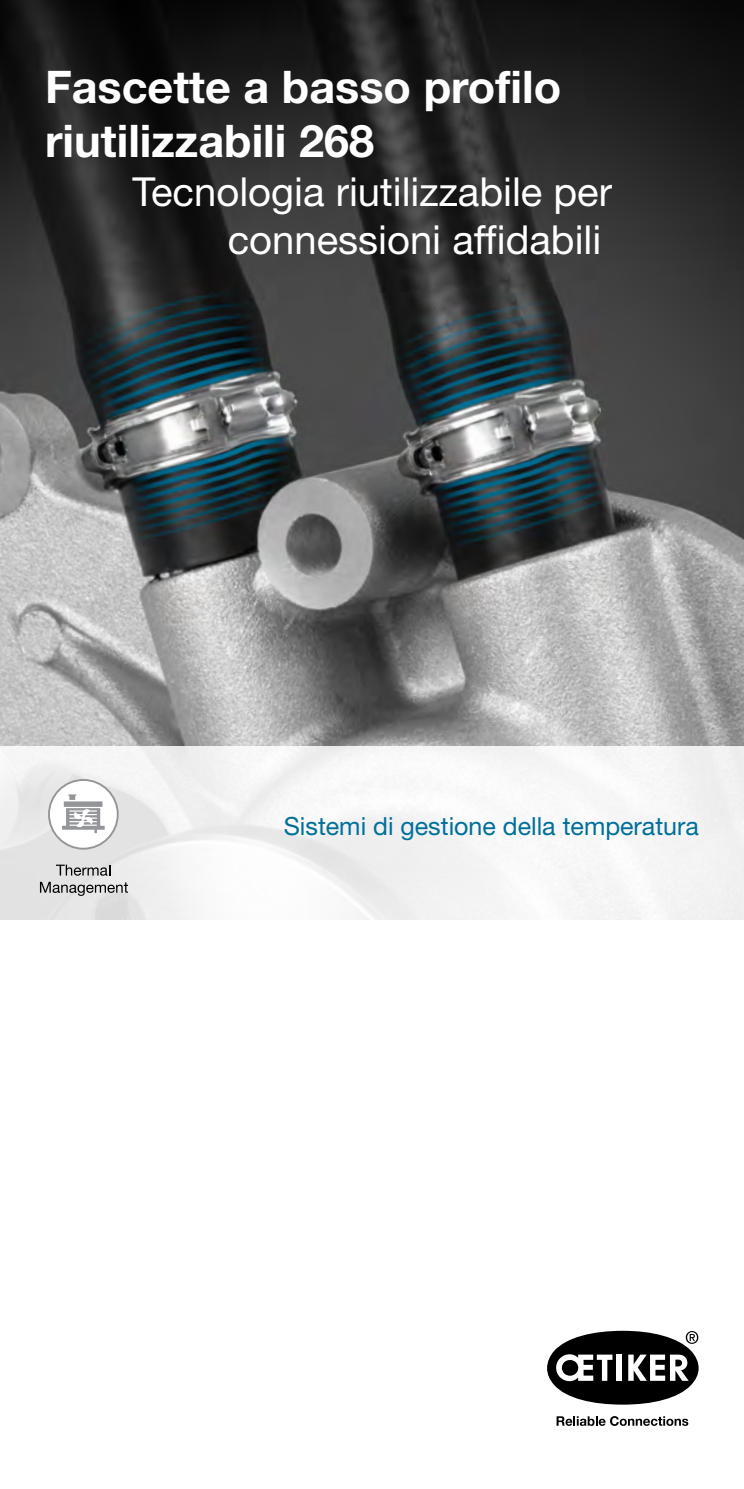
<style>
.page{position:relative;width:744px;height:1489px;background:#fff}
.page>*{position:absolute;margin:0;border:0;box-sizing:border-box;transform-origin:0 0}
.t1{font:700 45px/54px "Helvetica Neue LT Pro";color:#fff}
.t2{font:40px/48px "Helvetica Neue LT Pro";color:#fff;text-align:right}
.t3{font:25px "Helvetica Neue LT Pro";color:#006f9a}
</style>
<div class="page">
<img style="left:0;top:0;width:743px;height:746px">
<svg style="left:547px;top:1330px;width:151px;height:74px"></svg>
<svg style="left:556px;top:1416px;width:132px;height:10px"></svg>
<div style="left:0;top:746px;width:743px;height:173px;background:linear-gradient(to right,#ededed,#f9f9f9)"></div>
<svg style="left:48px;top:779px;width:71px;height:70px"></svg>
<svg style="left:56px;top:864px;width:54px;height:11px"></svg>
<svg style="left:40px;top:882px;width:88px;height:14px"></svg>
<p class="t1" style="left:45px;top:59px;width:517px">Fascette a basso profilo riutilizzabili 268</p>
<p class="t2" style="left:132px;top:166px;width:481px">Tecnologia riutilizzabile per connessioni affidabili</p>
<p class="t3" style="left:284px;top:810px;width:416px">Sistemi di gestione della temperatura</p>
</div>
